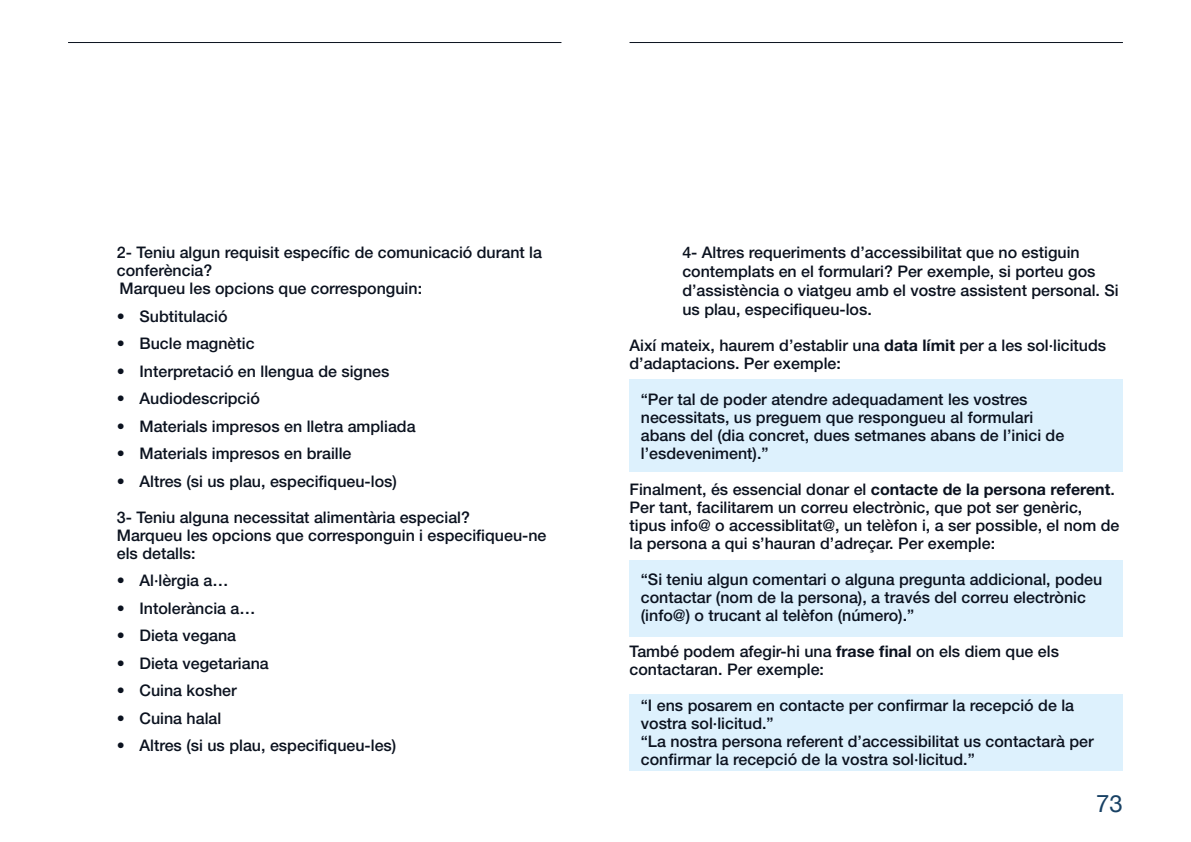
<style>
.page{position:relative;width:1191px;height:842px;background:#fff}
.page>*{position:absolute;margin:0;border:0;box-sizing:border-box;transform-origin:0 0}
.t1{font:24px "Helvetica Neue";color:#184164}
.paragraf{font:500 16px/18px "Helvetica Neue LT Std";color:#0b121f}
.Llista{font:500 16px/19px "Helvetica Neue LT Std";color:#0b121f}
.s1{font-weight:700}
</style>
<div class="page">
<div style="left:629px;top:560px;width:494px;height:77px;background:#ddf1fd"></div>
<div style="left:629px;top:694px;width:494px;height:76px;background:#ddf1fd"></div>
<div style="left:629px;top:380px;width:494px;height:92px;background:#ddf1fd"></div>
<hr style="left:68px;top:42px;width:493px;height:1px;background:#0b121f">
<hr style="left:629px;top:42px;width:494px;height:1px;background:#0b121f">
<p class="paragraf" style="left:117px;top:243px;width:427px">2- Teniu algun requisit específic de comunicació durant la conferència?</p>
<p class="paragraf" style="left:120px;top:279px;width:304px">Marqueu les opcions que corresponguin:</p>
<p class="paragraf" style="left:117px;top:307px;width:112px">• Subtitulació</p>
<p class="paragraf" style="left:117px;top:334px;width:139px">• Bucle magnètic</p>
<p class="paragraf" style="left:117px;top:362px;width:274px">• Interpretació en llengua de signes</p>
<p class="paragraf" style="left:117px;top:389px;width:145px">• Audiodescripció</p>
<p class="paragraf" style="left:117px;top:417px;width:300px">• Materials impresos en lletra ampliada</p>
<p class="paragraf" style="left:117px;top:444px;width:236px">• Materials impresos en braille</p>
<p class="paragraf" style="left:117px;top:472px;width:282px">• Altres (si us plau, especifiqueu-los)</p>
<p class="paragraf" style="left:117px;top:508px;width:355px">3- Teniu alguna necessitat alimentària especial?</p>
<p class="paragraf" style="left:117px;top:526px;width:431px">Marqueu les opcions que corresponguin i especifiqueu-ne els detalls:</p>
<p class="paragraf" style="left:117px;top:571px;width:113px">• Al·lèrgia a…</p>
<p class="paragraf" style="left:117px;top:599px;width:140px">• Intolerància a…</p>
<p class="paragraf" style="left:117px;top:626px;width:121px">• Dieta vegana</p>
<p class="paragraf" style="left:117px;top:654px;width:153px">• Dieta vegetariana</p>
<p class="paragraf" style="left:117px;top:681px;width:121px">• Cuina kosher</p>
<p class="paragraf" style="left:117px;top:709px;width:106px">• Cuina halal</p>
<p class="paragraf" style="left:117px;top:736px;width:281px">• Altres (si us plau, especifiqueu-les)</p>
<p class="Llista" style="left:682px;top:243px;width:438px">4- Altres requeriments d’accessibilitat que no estiguin contemplats en el formulari? Per exemple, si porteu gos d’assistència o viatgeu amb el vostre assistent personal. Si us plau, especifiqueu-los.</p>
<p class="paragraf" style="left:629px;top:336px;width:478px">Així mateix, haurem d’establir una <span class="s1">data límit</span> per a les sol·licituds d’adaptacions. Per exemple:</p>
<p class="paragraf" style="left:641px;top:390px;width:425px">“Per tal de poder atendre adequadament les vostres necessitats, us preguem que respongueu al formulari abans del (dia concret, dues setmanes abans de l’inici de l’esdeveniment).”</p>
<p class="paragraf" style="left:629px;top:480px;width:491px">Finalment, és essencial donar el <span class="s1">contacte de la persona referent</span>.<br>Per tant, facilitarem un correu electrònic, que pot ser genèric, tipus info@ o accessiblitat@, un telèfon i, a ser possible, el nom de la persona a qui s’hauran d’adreçar. Per exemple:</p>
<p class="paragraf" style="left:641px;top:570px;width:463px">“Si teniu algun comentari o alguna pregunta addicional, podeu contactar (nom de la persona), a través del correu electrònic (info@) o trucant al telèfon (número).”</p>
<p class="paragraf" style="left:629px;top:642px;width:431px">També podem afegir-hi una <span class="s1">frase final</span> on els diem que els contactaran. Per exemple:</p>
<p class="paragraf" style="left:641px;top:696px;width:435px">“I ens posarem en contacte per confirmar la recepció de la vostra sol·licitud.”</p>
<p class="paragraf" style="left:641px;top:732px;width:454px">“La nostra persona referent d’accessibilitat us contactarà per confirmar la recepció de la vostra sol·licitud.”</p>
<h1 class="t1" style="left:1096px;top:786px;width:28px">73</h1>
</div>
